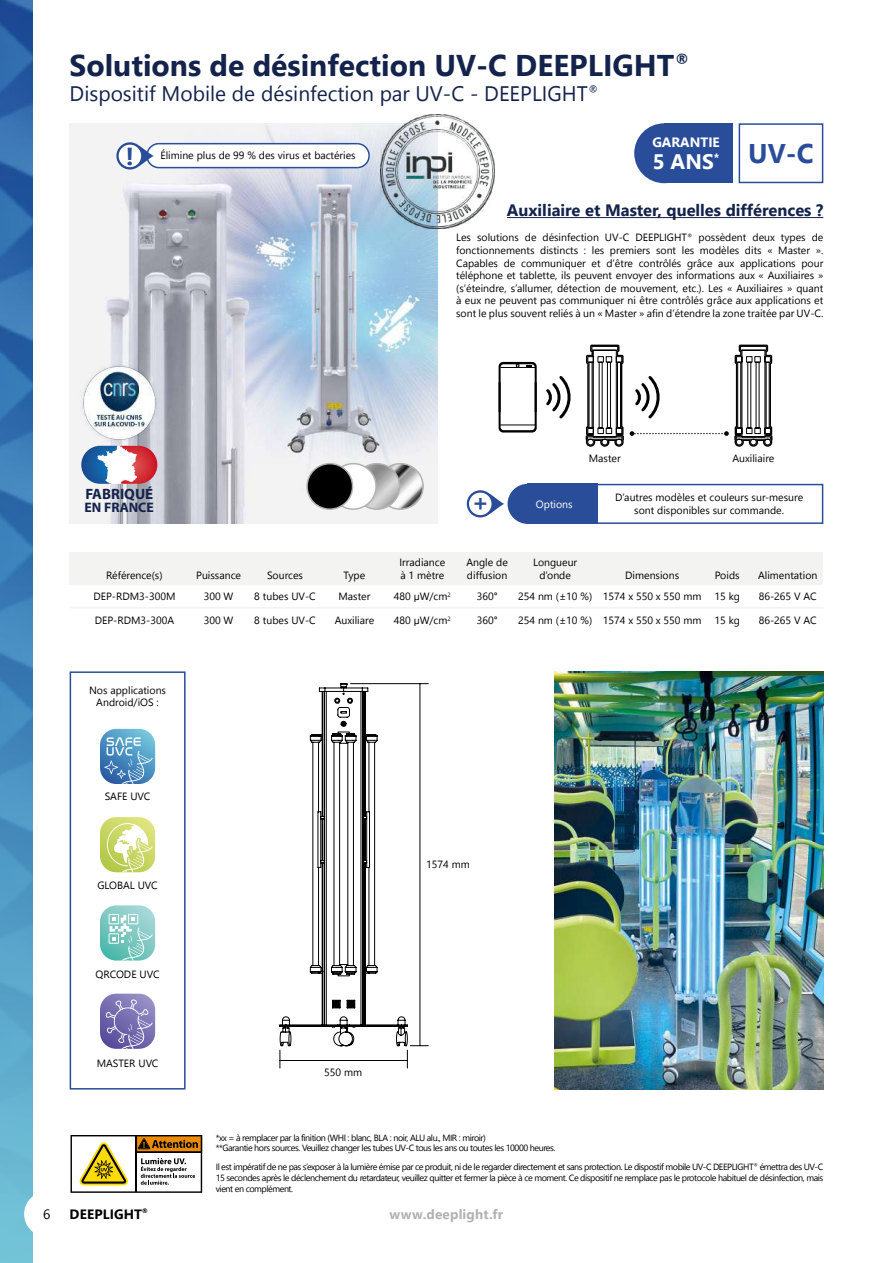
<style>
.page{position:relative;width:893px;height:1263px;background:#fff}
.page>*{position:absolute;margin:0;border:0;box-sizing:border-box;transform-origin:0 0}
.t1{font:700 30px "Nirmala UI";color:#14234b}
.t2{font:700 27px "Nirmala UI";color:#2a4d99}
.t3{font:700 24.6px "Nirmala UI";color:#2a4d99}
.t4{font:21px "Nirmala UI";color:#14234b}
.t5{font:700 21px "Nirmala UI";color:#fff}
.t6{font:700 16.5px "Nirmala UI";color:#14234b}
.t7{font:700 15px "Myriad Pro";color:#14234b}
.t8{font:700 13.8px "Myriad Pro";color:#14234b}
.t9{font:700 13.5px "Nirmala UI";letter-spacing:.015em;color:#b3b2b2}
.t10{font:700 13.5px "Nirmala UI";letter-spacing:.01em;color:#000}
.t11{font:700 13.5px "Nirmala UI";color:#fff}
.t12{font:13.5px "Nirmala UI";color:#000}
.t13{font:10.5px/12.6px "Nirmala UI";color:#000;text-align:center}
.t14{font:10.5px "Nirmala UI";color:#fff}
.t15{font:9px/10.8px "Nirmala UI";letter-spacing:-.05em;color:#000}
</style>
<div class="page">
<img style="left:0;top:0;width:32px;height:1263px">
<svg style="left:24px;top:1194px;width:9px;height:40px"></svg>
<img style="left:70px;top:123px;width:367px;height:401px">
<div style="left:70px;top:552px;width:753px;height:33px;background:#f3f3f2"></div>
<div style="left:664px;top:123px;width:68px;height:60px;background:#2a4d99"></div>
<div style="left:739px;top:123px;width:84px;height:60px;background:#fff;border:2px solid #2a4d99"></div>
<div style="left:634px;top:123px;width:60px;height:60px;background:#2a4d99;border-radius:50%"></div>
<hr style="left:71px;top:607px;width:752px;height:2px;background:#f3f3f2">
<svg style="left:81px;top:446px;width:57px;height:38px"></svg>
<svg style="left:71px;top:1135px;width:131px;height:58px"></svg>
<hr style="left:507px;top:217px;width:316px;height:1px;background:#14234b">
<svg style="left:280px;top:683px;width:149px;height:385px"></svg>
<img style="left:554px;top:671px;width:269px;height:418px">
<svg style="left:546px;top:345px;width:226px;height:102px"></svg>
<svg style="left:499px;top:362px;width:38px;height:70px"></svg>
<hr style="left:500px;top:425px;width:36px;height:1px;background:#000">
<svg style="left:100px;top:905px;width:55px;height:56px;background:#99d4cf"></svg>
<svg style="left:100px;top:729px;width:55px;height:55px;background:#6ea5cc"></svg>
<svg style="left:100px;top:994px;width:55px;height:55px;background:#8d85bd"></svg>
<svg style="left:100px;top:817px;width:55px;height:56px"></svg>
<div style="left:70px;top:671px;width:116px;height:418px;border:2px solid #2a4d99"></div>
<div style="left:545px;top:484px;width:278px;height:40px;border:2px solid #2a4d99"></div>
<div style="left:528px;top:484px;width:70px;height:40px;background:#2a4d99"></div>
<div style="left:508px;top:484px;width:40px;height:40px;background:#2a4d99;border-radius:50%"></div>
<svg style="left:467px;top:490px;width:37px;height:27px"></svg>
<div style="left:157px;top:144px;width:203px;height:23px;background:#fff"></div>
<hr style="left:159px;top:143px;width:198px;height:1px;background:#2a4d99">
<svg style="left:356px;top:142px;width:15px;height:27px"></svg>
<hr style="left:159px;top:167px;width:198px;height:1px;background:#2a4d99">
<svg style="left:116px;top:142px;width:44px;height:27px"></svg>
<img style="left:381px;top:115px;width:113px;height:113px">
<img style="left:378px;top:464px;width:45px;height:45px;border-radius:23px">
<div style="left:377px;top:463px;width:47px;height:47px;border:2px solid #b3b2b2;border-radius:50%"></div>
<img style="left:354px;top:464px;width:46px;height:45px;border-radius:23px">
<div style="left:353px;top:463px;width:47px;height:47px;border:2px solid #b3b2b2;border-radius:50%"></div>
<div style="left:331px;top:464px;width:45px;height:45px;background:#fff;border-radius:50%"></div>
<div style="left:330px;top:463px;width:47px;height:47px;border:2px solid #b3b2b2;border-radius:50%"></div>
<div style="left:307px;top:464px;width:46px;height:45px;background:#000;border-radius:50%"></div>
<div style="left:306px;top:463px;width:47px;height:47px;border:2px solid #b3b2b2;border-radius:50%"></div>
<img style="left:79px;top:362px;width:81px;height:81px">
<h1 class="t1" style="left:70px;top:41px;width:622px">Solutions de désinfection UV-C DEEPLIGHT<sup>®</sup></h1>
<h3 class="t4" style="left:70px;top:77px;width:531px">Dispositif Mobile de désinfection par UV-C - DEEPLIGHT<sup>®</sup></h3>
<h3 class="t3" style="left:126px;top:136px;width:10px">!</h3>
<p class="t13" style="left:160px;top:149px;width:197px">Élimine plus de 99 % des virus et bactéries</p>
<p class="t11" style="left:652px;top:131px;width:69px">GARANTIE</p>
<h3 class="t5" style="left:653px;top:145px;width:68px">5 ANS<sup>*</sup></h3>
<h2 class="t2" style="left:748px;top:131px;width:67px">UV-C</h2>
<h3 class="t6" style="left:507px;top:197px;width:318px">Auxiliaire et Master, quelles différences ?</h3>
<p class="t13" style="left:456px;top:231px;width:369px;text-align:justify">Les solutions de désinfection UV-C DEEPLIGHT<sup>®</sup> possèdent deux types de fonctionnements distincts : les premiers sont les modèles dits « Master ».<br>Capables de communiquer et d’être contrôlés grâce aux applications pour téléphone et tablette, ils peuvent envoyer des informations aux « Auxiliaires » (s’éteindre, s’allumer, détection de mouvement, etc.). Les « Auxiliaires » quant à eux ne peuvent pas communiquer ni être contrôlés grâce aux applications et sont le plus souvent reliés à un « Master » afin d’étendre la zone traitée par UV-C.</p>
<h3 class="t7" style="left:85px;top:485px;width:69px">FABRIQUÉ</h3>
<h3 class="t8" style="left:85px;top:498px;width:71px">EN FRANCE</h3>
<h3 class="t3" style="left:472px;top:482px;width:19px">+</h3>
<p class="t14" style="left:536px;top:495px;width:38px">Options</p>
<p class="t13" style="left:589px;top:451px;width:33px">Master</p>
<p class="t13" style="left:732px;top:451px;width:44px">Auxiliaire</p>
<p class="t13" style="left:615px;top:491px;width:190px">D’autres modèles et couleurs sur-mesure sont disponibles sur commande.</p>
<p class="t13" style="left:106px;top:568px;width:58px">Référence(s)</p>
<p class="t13" style="left:196px;top:568px;width:46px">Puissance</p>
<p class="t13" style="left:399px;top:556px;width:47px">Irradiance</p>
<p class="t13" style="left:267px;top:568px;width:37px">Sources</p>
<p class="t13" style="left:344px;top:568px;width:23px">Type</p>
<p class="t13" style="left:400px;top:568px;width:45px">à 1 mètre</p>
<p class="t13" style="left:466px;top:556px;width:43px;text-align:left">Angle de diffusion</p>
<p class="t13" style="left:533px;top:556px;width:46px">Longueur d’onde</p>
<p class="t13" style="left:625px;top:568px;width:55px">Dimensions</p>
<p class="t13" style="left:758px;top:568px;width:61px">Alimentation</p>
<p class="t13" style="left:715px;top:568px;width:26px">Poids</p>
<p class="t13" style="left:93px;top:589px;width:84px">DEP-RDM3-300M</p>
<p class="t13" style="left:95px;top:614px;width:81px">DEP-RDM3-300A</p>
<p class="t13" style="left:204px;top:589px;width:31px">300 W</p>
<p class="t13" style="left:204px;top:614px;width:31px">300 W</p>
<p class="t13" style="left:254px;top:589px;width:63px">8 tubes UV-C</p>
<p class="t13" style="left:254px;top:614px;width:63px">8 tubes UV-C</p>
<p class="t13" style="left:339px;top:589px;width:33px">Master</p>
<p class="t13" style="left:335px;top:614px;width:41px">Auxiliare</p>
<p class="t13" style="left:394px;top:589px;width:59px">480 µW/cm<sup>2</sup></p>
<p class="t13" style="left:394px;top:614px;width:59px">480 µW/cm<sup>2</sup></p>
<p class="t13" style="left:477px;top:589px;width:22px">360°</p>
<p class="t13" style="left:477px;top:614px;width:22px">360°</p>
<p class="t13" style="left:518px;top:589px;width:76px">254 nm (±10 %)</p>
<p class="t13" style="left:518px;top:614px;width:76px">254 nm (±10 %)</p>
<p class="t13" style="left:603px;top:589px;width:100px">1574 x 550 x 550 mm</p>
<p class="t13" style="left:603px;top:614px;width:100px">1574 x 550 x 550 mm</p>
<p class="t13" style="left:714px;top:589px;width:27px">15 kg</p>
<p class="t13" style="left:714px;top:614px;width:27px">15 kg</p>
<p class="t13" style="left:759px;top:589px;width:59px">86-265 V AC</p>
<p class="t13" style="left:759px;top:614px;width:59px">86-265 V AC</p>
<p class="t13" style="left:89px;top:683px;width:78px">Nos applications<br>Android/iOS :</p>
<p class="t13" style="left:105px;top:790px;width:47px">SAFE UVC</p>
<p class="t13" style="left:97px;top:878px;width:62px">GLOBAL UVC</p>
<p class="t13" style="left:426px;top:857px;width:45px">1574 mm</p>
<p class="t13" style="left:96px;top:967px;width:65px">QRCODE UVC</p>
<p class="t13" style="left:97px;top:1056px;width:63px">MASTER UVC</p>
<p class="t13" style="left:324px;top:1065px;width:39px">550 mm</p>
<p class="t12" style="left:43px;top:1203px;width:9px">6</p>
<p class="t15" style="left:216px;top:1131px;width:341px">*xx = à remplacer par la finition (WHI : blanc, BLA : noir, ALU alu., MIR : miroir)<br>**Garantie hors sources. Veuillez changer les tubes UV-C tous les ans ou toutes les 10000 heures.</p>
<p class="t15" style="left:216px;top:1161px;width:609px;text-align:justify">Il est impératif de ne pas s’exposer à la lumière émise par ce produit, ni de le regarder directement et sans protection. Le dispostif mobile UV-C DEEPLIGHT<sup>®</sup> émettra des UV-C 15 secondes après le déclenchement du retardateur, veuillez quitter et fermer la pièce à ce moment. Ce dispositif ne remplace pas le protocole habituel de désinfection, mais vient en complément.</p>
<p class="t10" style="left:70px;top:1203px;width:80px">DEEPLIGHT<sup>®</sup></p>
<p class="t9" style="left:390px;top:1203px;width:115px">www.deeplight.fr</p>
</div>
